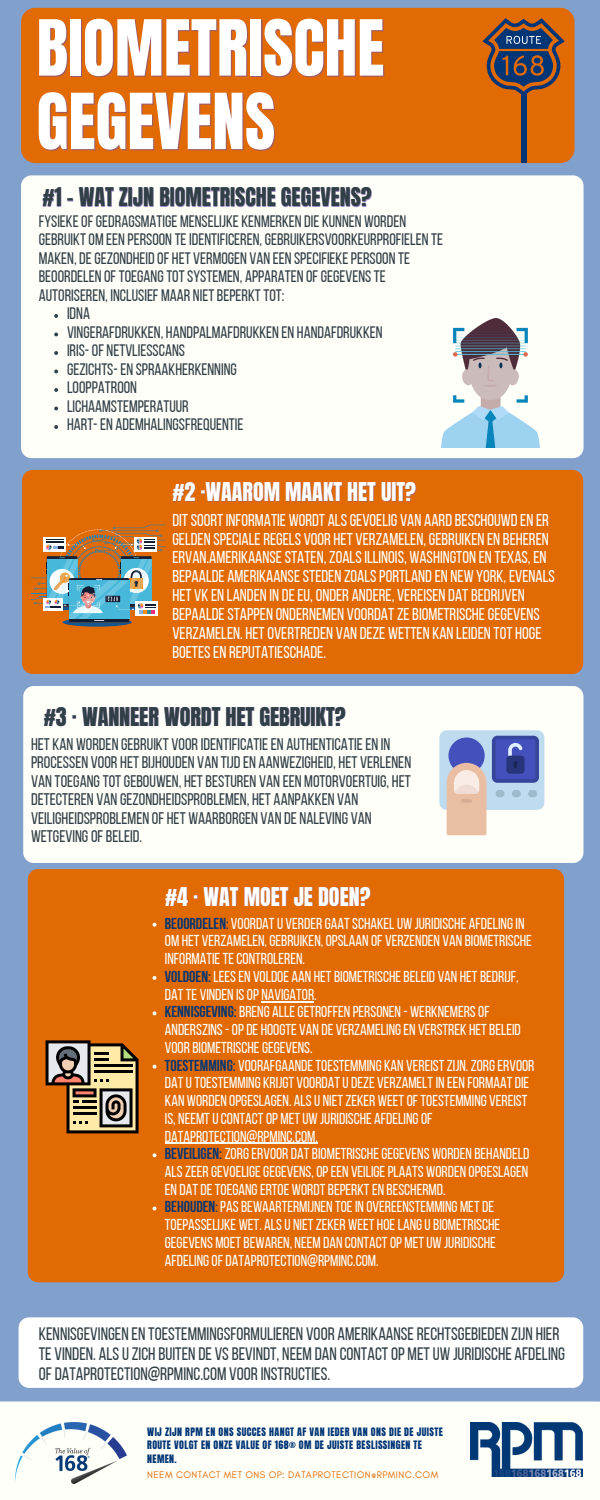
<style>
.page{position:relative;width:600px;height:1500px;background:#81a0cc}
.page>*{position:absolute;margin:0;border:0;box-sizing:border-box;transform-origin:0 0}
.t1{font:65.7px/73.5px "Anton";color:#fff}
.t2{font:22px "Anton";color:#313f46}
.t3{font:22px "Anton";color:#fff}
.t4{font:18px/20.2px "Bebas Neue";color:#313f46}
.t5{font:17.1px/18.9px "Bebas Neue";color:#fff}
.t6{font:16.8px/18.6px "Bebas Neue";color:#313f46}
.t7{font:16.6px/18.5px "Bebas Neue";color:#313f46}
.t8{font:15.8px/17.7px "Bebas Neue";color:#fff}
.t9{font:9.9px/13.7px "Anton";letter-spacing:.04em;color:#003576}
.t10{font:9.7px "Glacial Indifference";letter-spacing:.04em;color:#e16a03}
.s1{font-weight:700;color:#003576}
.s2{color:#003576}
</style>
<div class="page">
<div style="left:21px;top:8px;width:554px;height:155px;background:#e16a03;border-radius:14px"></div>
<div style="left:21px;top:175px;width:563px;height:283px;background:#fffff9;border-radius:11px"></div>
<div style="left:22px;top:470px;width:561px;height:204px;background:#e16a03;border-radius:11px"></div>
<div style="left:23px;top:686px;width:560px;height:177px;background:#fffff9;border-radius:11px"></div>
<div style="left:28px;top:869px;width:536px;height:413px;background:#e16a03;border-radius:10px"></div>
<div style="left:521px;top:92px;width:5px;height:70px;background:#003576"></div>
<svg style="left:482px;top:18px;width:83px;height:78px"></svg>
<div style="left:0;top:1401px;width:600px;height:99px;background:#fffff9"></div>
<img style="left:15px;top:1422px;width:111px;height:62px">
<img style="left:470px;top:1422px;width:113px;height:54px">
<svg style="left:46px;top:1040px;width:93px;height:93px;background:#987d59"></svg>
<div style="left:19px;top:1317px;width:564px;height:71px;background:#fff;border-radius:11px"></div>
<img style="left:442px;top:319px;width:98px;height:129px">
<div style="left:439px;top:730px;width:105px;height:80px;background:#bfdbf0;border-radius:7px"></div>
<div style="left:496px;top:790px;width:9px;height:7px;background:#9ebbce;border-radius:4px"></div>
<div style="left:512px;top:790px;width:9px;height:7px;background:#9ebbce;border-radius:4px"></div>
<div style="left:528px;top:790px;width:9px;height:7px;background:#9ebbce;border-radius:4px"></div>
<svg style="left:447px;top:738px;width:39px;height:97px;background:#c3adb7"></svg>
<hr style="left:461px;top:799px;width:11px;height:4px;background:#daab94;border-radius:2px">
<svg style="left:492px;top:736px;width:47px;height:47px;background:#4350ac"></svg>
<svg style="left:31px;top:525px;width:134px;height:102px"></svg>
<svg style="left:153px;top:923px;width:3px;height:4px"></svg>
<svg style="left:153px;top:976px;width:3px;height:4px"></svg>
<hr style="left:261px;top:1001px;width:53px;height:1px;background:#fff">
<svg style="left:153px;top:1011px;width:3px;height:4px"></svg>
<svg style="left:153px;top:1065px;width:3px;height:4px"></svg>
<hr style="left:165px;top:1143px;width:150px;height:1px;background:#fff">
<svg style="left:153px;top:1153px;width:3px;height:4px"></svg>
<svg style="left:153px;top:1207px;width:3px;height:4px"></svg>
<svg style="left:54px;top:314px;width:4px;height:4px"></svg>
<svg style="left:54px;top:333px;width:4px;height:3px"></svg>
<svg style="left:54px;top:351px;width:4px;height:4px"></svg>
<svg style="left:54px;top:370px;width:4px;height:3px"></svg>
<svg style="left:54px;top:388px;width:4px;height:4px"></svg>
<svg style="left:54px;top:407px;width:4px;height:3px"></svg>
<svg style="left:54px;top:425px;width:4px;height:4px"></svg>
<h1 class="t1" style="left:37px;top:12px;width:349px">BIOMETRISCHE<br>GEGEVENS</h1>
<h2 class="t2" style="left:42px;top:181px;width:331px">#1 - WAT ZIJN BIOMETRISCHE GEGEVENS?</h2>
<p class="t7" style="left:39px;top:213px;width:406px">FYSIEKEOFGEDRAGSMATIGE MENSELIJKE KENMERKEN DIE KUNNEN WORDEN GEBRUIKTOM EEN PERSOON TEIDENTIFICEREN, GEBRUIKERSVOORKEURPROFIELEN TE MAKEN, DEGEZONDHEIDOF HET VERMOGEN VAN EEN SPECIFIEKEPERSOON TE BEOORDELEN OFTOEGANGTOTSYSTEMEN, APPARATEN OFGEGEVENSTE AUTORISEREN, INCLUSIEF MAAR NIETBEPERKTTOT:</p>
<p class="t7" style="left:67px;top:306px;width:317px">IDNA<br>VINGERAFDRUKKEN, HANDPALMAFDRUKKEN EN HANDAFDRUKKEN<br>IRIS-OF NETVLIESSCANS<br>GEZICHTS-EN SPRAAKHERKENNING<br>LOOPPATROON<br>LICHAAMSTEMPERATUUR<br>HART-EN ADEMHALINGSFREQUENTIE</p>
<h2 class="t3" style="left:172px;top:476px;width:245px">#2 ·WAAROM MAAKT HET UIT?</h2>
<p class="t5" style="left:172px;top:512px;width:384px">DITSOORTINFORMATIE WORDT ALSGEVOELIG VAN AARDBESCHOUWDEN ER GELDEN SPECIALEREGELS VOOR HET VERZAMELEN, GEBRUIKEN EN BEHEREN ERVAN.AMERIKAANSESTATEN, ZOALSILLINOIS, WASHINGTON EN TEXAS, EN BEPAALDE AMERIKAANSESTEDEN ZOALSPORTLANDEN NEW YORK, EVENALS HET VK EN LANDEN IN DEEU, ONDER ANDERE, VEREISEN DATBEDRIJVEN BEPAALDESTAPPEN ONDERNEMEN VOORDATZEBIOMETRISCHEGEGEVENS VERZAMELEN. HETOVERTREDEN VAN DEZE WETTEN KAN LEIDEN TOT HOGE BOETESEN REPUTATIESCHADE.</p>
<h2 class="t2" style="left:44px;top:701px;width:303px">#3 · WANNEER WORDT HET GEBRUIKT?</h2>
<p class="t6" style="left:31px;top:736px;width:382px">HET KAN WORDEN GEBRUIKT VOORIDENTIFICATIEEN AUTHENTICATIEEN IN PROCESSEN VOOR HETBIJHOUDEN VAN TIJDEN AANWEZIGHEID, HET VERLENEN VAN TOEGANGTOTGEBOUWEN, HETBESTUREN VAN EEN MOTORVOERTUIG, HET DETECTEREN VAN GEZONDHEIDSPROBLEMEN, HET AANPAKKEN VAN VEILIGHEIDSPROBLEMEN OF HET WAARBORGEN VAN DE NALEVING VAN WETGEVINGOFBELEID.</p>
<h2 class="t3" style="left:165px;top:881px;width:207px">#4 · WAT MOET JE DOEN?</h2>
<p class="t8" style="left:165px;top:916px;width:371px"><span class="s1">BEOORDELEN</span><span class="s2">:</span> VOORDATU VERDERGAATSCHAKELUW JURIDISCHE AFDELINGIN OM HET VERZAMELEN, GEBRUIKEN, OPSLAAN OF VERZENDEN VAN BIOMETRISCHE INFORMATIETECONTROLEREN.<br><span class="s1">VOLDOEN:</span>LEESEN VOLDOE AAN HETBIOMETRISCHEBELEID VAN HETBEDRIJF, DATTE VINDEN ISOP NAVIGATOR.<br><span class="s1">KENNISGEVING:</span>BRENG ALLEGETROFFEN PERSONEN - WERKNEMERSOF ANDERSZINS-OPDE HOOGTE VAN DE VERZAMELINGEN VERSTREK HETBELEID VOORBIOMETRISCHEGEGEVENS.<br><span class="s1">TOESTEMMING:</span> VOORAFGAANDETOESTEMMING KAN VEREISTZIJN. ZORGERVOOR DATUTOESTEMMING KRIJGT VOORDATUDEZE VERZAMELTIN EEN FORMAATDIE KAN WORDEN OPGESLAGEN. ALSU NIETZEKER WEETOFTOESTEMMING VEREIST IS, NEEMTUCONTACTOP METUW JURIDISCHE AFDELINGOF DATAPROTECTION@RPMINC.COM.<br><span class="s1">BEVEILIGEN:</span>ZORGERVOORDATBIOMETRISCHEGEGEVENS WORDEN BEHANDELD ALSZEERGEVOELIGEGEGEVENS, OPEEN VEILIGEPLAATS WORDEN OPGESLAGEN EN DATDETOEGANGERTOE WORDTBEPERKTEN BESCHERMD.<br><span class="s1">BEHOUDEN</span><span class="s2">:</span>PASBEWAARTERMIJNEN TOEIN OVEREENSTEMMING METDE TOEPASSELIJKE WET. ALSU NIETZEKER WEET HOELANGUBIOMETRISCHE GEGEVENS MOETBEWAREN, NEEM DAN CONTACTOP METUW JURIDISCHE AFDELINGOFDATAPROTECTION@RPMINC.COM.</p>
<p class="t4" style="left:39px;top:1325px;width:528px">KENNISGEVINGEN EN TOESTEMMINGSFORMULIEREN VOOR AMERIKAANSERECHTSGEBIEDEN ZIJN HIER<br>TE VINDEN. ALSUZICH BUITEN DE VSBEVINDT, NEEM DAN CONTACTOP METUW JURIDISCHE AFDELING<br>OFDATAPROTECTION@RPMINC.COM VOOR INSTRUCTIES.</p>
<p class="t9" style="left:147px;top:1425px;width:297px">WIJ ZIJN RPM EN ONS SUCCES HANGT AF VAN IEDER VAN ONS DIE DE JUISTE<br>ROUTE VOLGT EN ONZE VALUE OF 168® OM DE JUISTE BESLISSINGEN TE<br>NEMEN.</p>
<p class="t10" style="left:147px;top:1469px;width:293px">NEEM CONTACT MET ONS OP: DATAPROTECTION@RPMINC.COM</p>
</div>
